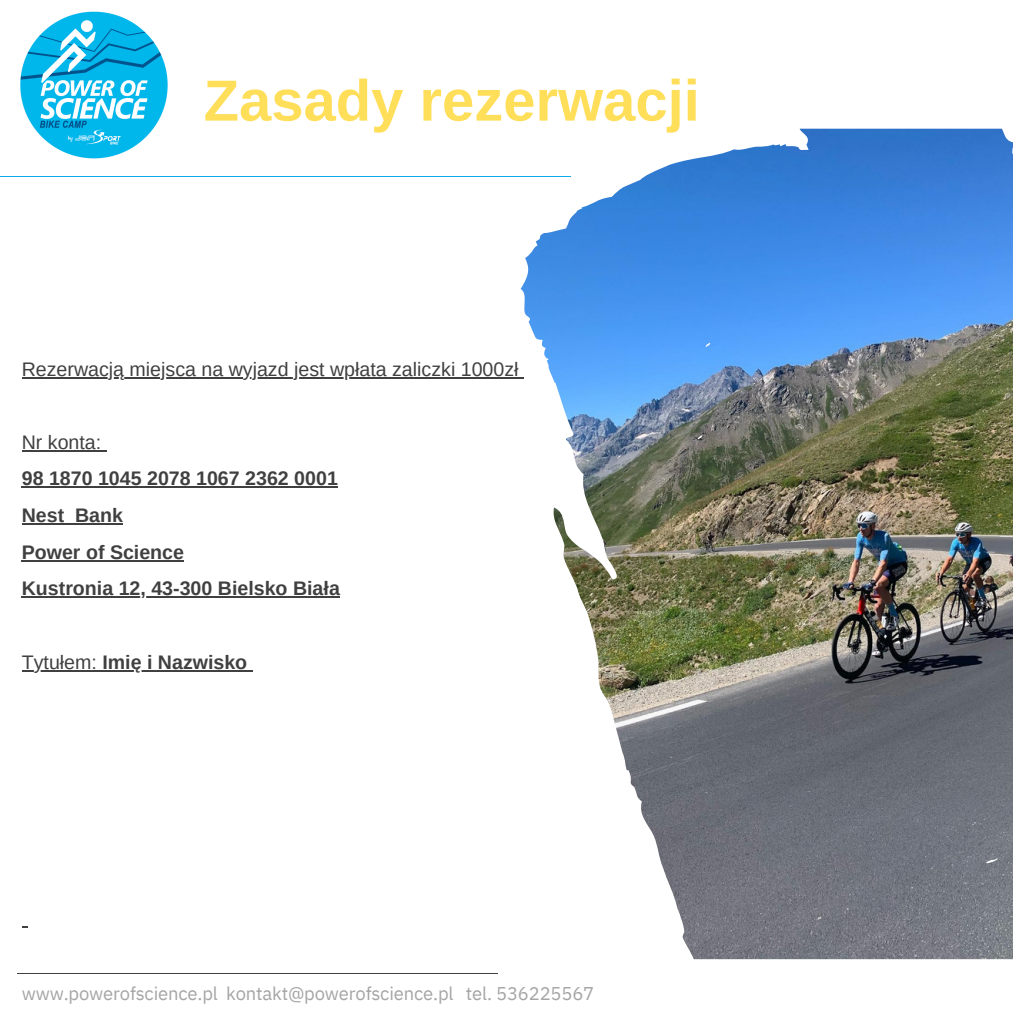
<style>
.page{position:relative;width:1013px;height:1013px;background:#fff}
.page>*{position:absolute;margin:0;border:0;box-sizing:border-box;transform-origin:0 0}
.t1{font:700 58px "Arimo";color:#ffde59}
.t2{font:700 19.62px "Arimo";color:#404040}
.t3{font:19.62px "Arimo";color:#404040}
.t4{font:18.38px "IBM Plex Sans";letter-spacing:-.01em;color:#a5a5a5}
.s1{font-weight:400}
</style>
<div class="page">
<hr style="left:0;top:176px;width:571px;height:1px;background:#0baae9">
<hr style="left:18px;top:973px;width:480px;height:1px;background:#404040">
<img style="left:520px;top:129px;width:492px;height:830px">
<img style="left:20px;top:11px;width:148px;height:148px">
<hr style="left:22px;top:377px;width:496px;height:1px;background:#404040">
<hr style="left:22px;top:450px;width:79px;height:1px;background:#404040">
<hr style="left:22px;top:487px;width:316px;height:1px;background:#404040">
<hr style="left:22px;top:523px;width:42px;height:1px;background:#404040">
<hr style="left:75px;top:523px;width:48px;height:1px;background:#404040">
<hr style="left:22px;top:560px;width:162px;height:1px;background:#404040">
<hr style="left:22px;top:596px;width:318px;height:2px;background:#404040">
<hr style="left:22px;top:670px;width:80px;height:1px;background:#404040">
<hr style="left:102px;top:670px;width:145px;height:1px;background:#404040">
<p class="t1" style="left:204px;top:68px;width:497px">Zasady rezerwacji</p>
<p class="t3" style="left:22px;top:358px;width:498px">Rezerwacją miejsca na wyjazd jest wpłata zaliczki 1000zł</p>
<p class="t3" style="left:22px;top:431px;width:81px">Nr konta:</p>
<p class="t2" style="left:22px;top:467px;width:317px">98 1870 1045 2078 1067 2362 0001</p>
<p class="t2" style="left:22px;top:504px;width:103px">Nest Bank</p>
<p class="t2" style="left:22px;top:541px;width:164px">Power of Science</p>
<p class="t2" style="left:22px;top:577px;width:319px">Kustronia 12, 43-300 Bielsko Biała</p>
<p class="t2" style="left:22px;top:650px;width:227px"><span class="s1">Tytułem:</span> Imię i Nazwisko</p>
<p class="t4" style="left:22px;top:980px;width:574px">www.powerofscience.pl kontakt@powerofscience.pl tel. 536225567</p>
</div>
